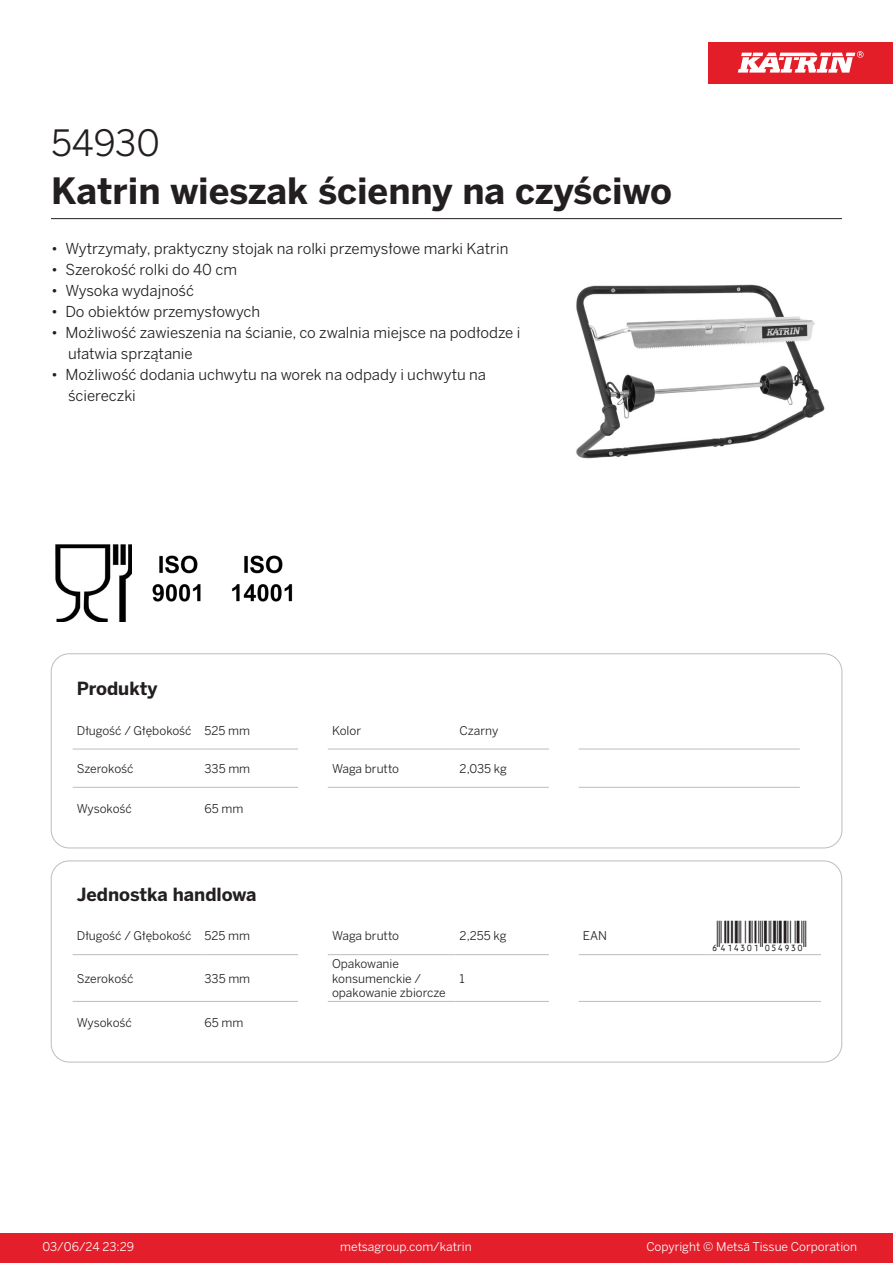
<style>
.page{position:relative;width:893px;height:1263px;background:#fff}
.page>*{position:absolute;margin:0;border:0;box-sizing:border-box;transform-origin:0 0}
.Product_Name{font:700 36px "Benton Sans";color:#231f20}
.External_material_co{font:36px "Benton Sans";color:#231f20}
.T_EAN{font:30px "Viisas EAN Matala";color:#231f20}
.T_TableHeader{font:700 18px "Benton Sans";color:#231f20}
.MarketingBullets{font:15px/21px "Benton Sans";color:#231f20}
.T_TableBody{font:12px/14.4px "Benton Sans";color:#231f20}
.t1{font:12px "Benton Sans";color:#fff}
</style>
<div class="page">
<div style="left:0;top:1233px;width:893px;height:30px;background:#e41e2b"></div>
<div style="left:708px;top:43px;width:185px;height:41px;background:#e31e28"></div>
<svg style="left:738px;top:51px;width:126px;height:22px"></svg>
<hr style="left:73px;top:749px;width:127px;height:1px;background:#bcbdc0">
<hr style="left:200px;top:749px;width:98px;height:1px;background:#bcbdc0">
<hr style="left:328px;top:749px;width:127px;height:1px;background:#bcbdc0">
<hr style="left:455px;top:749px;width:94px;height:1px;background:#bcbdc0">
<hr style="left:579px;top:749px;width:127px;height:1px;background:#bcbdc0">
<hr style="left:706px;top:749px;width:94px;height:1px;background:#bcbdc0">
<hr style="left:73px;top:787px;width:127px;height:1px;background:#bcbdc0">
<hr style="left:200px;top:787px;width:98px;height:1px;background:#bcbdc0">
<hr style="left:328px;top:787px;width:127px;height:1px;background:#bcbdc0">
<hr style="left:455px;top:787px;width:94px;height:1px;background:#bcbdc0">
<hr style="left:579px;top:787px;width:127px;height:1px;background:#bcbdc0">
<hr style="left:706px;top:787px;width:94px;height:1px;background:#bcbdc0">
<div style="left:51px;top:654px;width:791px;height:194px;border:1px solid #bcbdc0;border-radius:18px"></div>
<hr style="left:73px;top:954px;width:127px;height:1px;background:#bcbdc0">
<hr style="left:200px;top:954px;width:98px;height:1px;background:#bcbdc0">
<hr style="left:328px;top:954px;width:127px;height:1px;background:#bcbdc0">
<hr style="left:455px;top:954px;width:94px;height:1px;background:#bcbdc0">
<hr style="left:579px;top:954px;width:127px;height:1px;background:#bcbdc0">
<hr style="left:706px;top:954px;width:115px;height:1px;background:#bcbdc0">
<hr style="left:73px;top:1001px;width:127px;height:1px;background:#bcbdc0">
<hr style="left:200px;top:1001px;width:98px;height:1px;background:#bcbdc0">
<hr style="left:328px;top:1001px;width:127px;height:1px;background:#bcbdc0">
<hr style="left:455px;top:1001px;width:94px;height:1px;background:#bcbdc0">
<hr style="left:579px;top:1001px;width:127px;height:1px;background:#bcbdc0">
<hr style="left:706px;top:1001px;width:115px;height:1px;background:#bcbdc0">
<div style="left:51px;top:861px;width:791px;height:201px;border:1px solid #bcbdc0;border-radius:18px"></div>
<img style="left:576px;top:284px;width:249px;height:175px">
<img style="left:55px;top:544px;width:77px;height:77px">
<img style="left:152px;top:555px;width:49px;height:47px">
<img style="left:232px;top:555px;width:61px;height:47px">
<hr style="left:51px;top:218px;width:791px;height:1px;background:#231f20">
<p class="External_material_co" style="left:51px;top:121px;width:111px">54930</p>
<p class="Product_Name" style="left:51px;top:168px;width:623px">Katrin wieszak ścienny na czyściwo</p>
<p class="MarketingBullets" style="left:51px;top:238px;width:459px">• Wytrzymały, praktyczny stojak na rolki przemysłowe marki Katrin</p>
<p class="MarketingBullets" style="left:51px;top:259px;width:188px">• Szerokość rolki do 40 cm</p>
<p class="MarketingBullets" style="left:51px;top:280px;width:144px">• Wysoka wydajność</p>
<p class="MarketingBullets" style="left:51px;top:301px;width:211px">• Do obiektów przemysłowych</p>
<p class="MarketingBullets" style="left:68px;top:322px;width:454px;text-indent:-17px">• Możliwość zawieszenia na ścianie, co zwalnia miejsce na podłodze i ułatwia sprzątanie</p>
<p class="MarketingBullets" style="left:68px;top:364px;width:420px;text-indent:-17px">• Możliwość dodania uchwytu na worek na odpady i uchwytu na ściereczki</p>
<p class="T_TableHeader" style="left:77px;top:677px;width:82px">Produkty</p>
<p class="T_TableBody" style="left:77px;top:723px;width:116px">Długość / Głębokość</p>
<p class="T_TableBody" style="left:204px;top:723px;width:47px">525 mm</p>
<p class="T_TableBody" style="left:332px;top:723px;width:31px">Kolor</p>
<p class="T_TableBody" style="left:460px;top:723px;width:40px">Czarny</p>
<p class="T_TableBody" style="left:77px;top:761px;width:58px">Szerokość</p>
<p class="T_TableBody" style="left:204px;top:761px;width:47px">335 mm</p>
<p class="T_TableBody" style="left:332px;top:761px;width:69px">Waga brutto</p>
<p class="T_TableBody" style="left:460px;top:761px;width:49px">2,035 kg</p>
<p class="T_TableBody" style="left:77px;top:802px;width:56px">Wysokość</p>
<p class="T_TableBody" style="left:204px;top:802px;width:40px">65 mm</p>
<p class="T_TableHeader" style="left:77px;top:883px;width:181px">Jednostka handlowa</p>
<p class="T_TableBody" style="left:77px;top:929px;width:116px">Długość / Głębokość</p>
<p class="T_TableBody" style="left:204px;top:929px;width:47px">525 mm</p>
<p class="T_TableBody" style="left:332px;top:929px;width:69px">Waga brutto</p>
<p class="T_TableBody" style="left:460px;top:929px;width:49px">2,255 kg</p>
<p class="T_TableBody" style="left:583px;top:929px;width:26px">EAN</p>
<p class="T_EAN" style="left:710px;top:920px;width:97px">*6414301054930*</p>
<p class="T_TableBody" style="left:77px;top:971px;width:58px">Szerokość</p>
<p class="T_TableBody" style="left:204px;top:971px;width:47px">335 mm</p>
<p class="T_TableBody" style="left:332px;top:957px;width:115px">Opakowanie konsumenckie / opakowanie zbiorcze</p>
<p class="T_TableBody" style="left:460px;top:971px;width:7px">1</p>
<p class="T_TableBody" style="left:77px;top:1016px;width:56px">Wysokość</p>
<p class="T_TableBody" style="left:204px;top:1016px;width:40px">65 mm</p>
<p class="t1" style="left:43px;top:1239px;width:93px">03/06/24 23:29</p>
<p class="t1" style="left:340px;top:1239px;width:133px">metsagroup.com/katrin</p>
<p class="t1" style="left:646px;top:1239px;width:212px">Copyright © Metsä Tissue Corporation</p>
</div>
